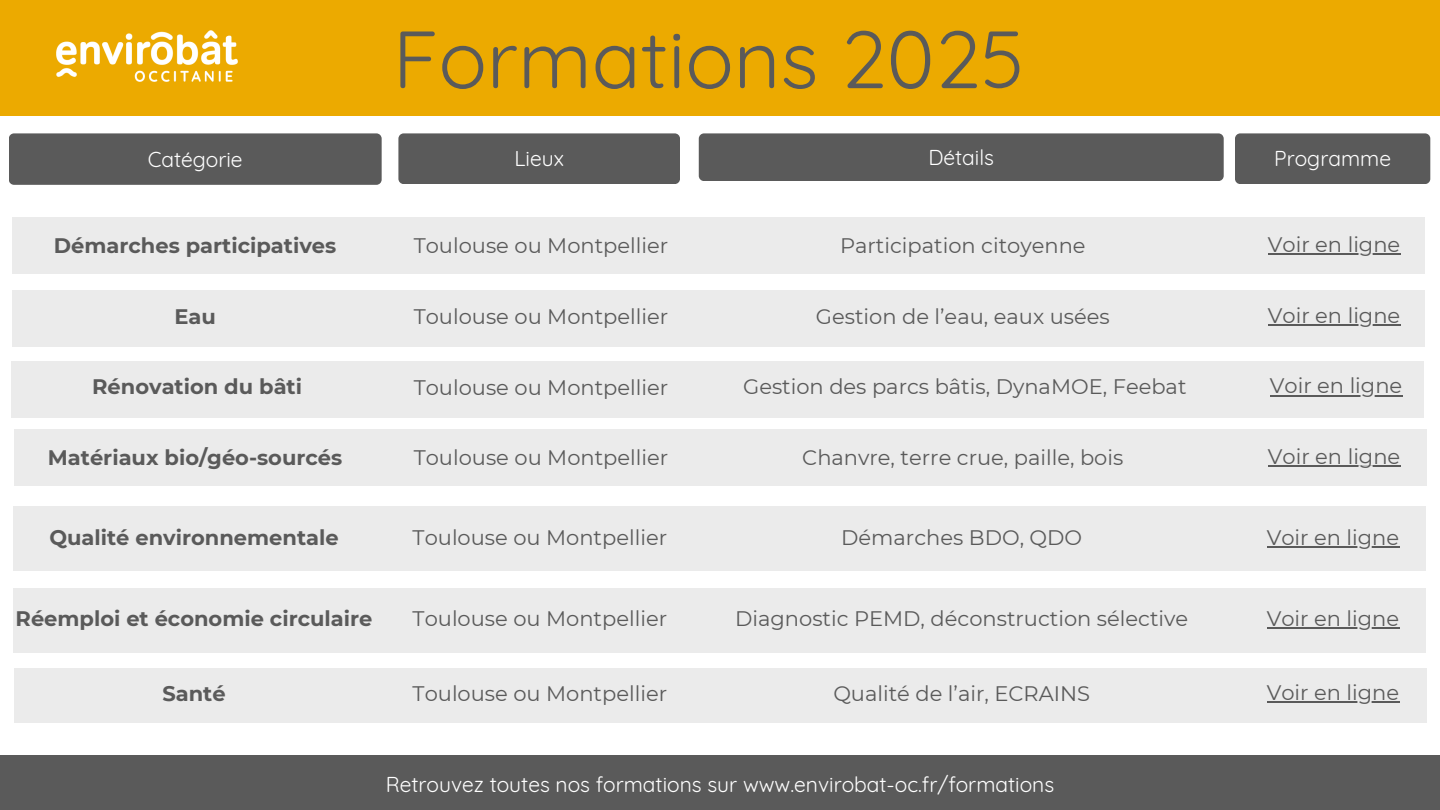
<style>
.page{position:relative;width:1440px;height:810px;background:#fff}
.page>*{position:absolute;margin:0;border:0;box-sizing:border-box;transform-origin:0 0}
.t1{font:81px "Quicksand";color:#5a5a5a}
.t2{font:21px "Montserrat";color:#5a5a5a}
.t3{font:700 21px "Montserrat";color:#5a5a5a}
.t4{font:21px "Quicksand";color:#fff}
</style>
<div class="page">
<div style="left:0;top:0;width:1440px;height:116px;background:#ecaa00"></div>
<div style="left:9px;top:133px;width:373px;height:52px;background:#5a5a5a;border-radius:5px"></div>
<div style="left:12px;top:218px;width:1412px;height:56px;background:#ebebeb"></div>
<div style="left:398px;top:133px;width:282px;height:51px;background:#5a5a5a;border-radius:5px"></div>
<hr style="left:1268px;top:253px;width:132px;height:2px;background:#5a5a5a">
<div style="left:1235px;top:133px;width:195px;height:51px;background:#5a5a5a;border-radius:5px"></div>
<div style="left:699px;top:133px;width:525px;height:48px;background:#5a5a5a;border-radius:5px"></div>
<div style="left:0;top:755px;width:1440px;height:55px;background:#5a5a5a"></div>
<div style="left:12px;top:290px;width:1412px;height:56px;background:#ebebeb"></div>
<div style="left:11px;top:362px;width:1412px;height:56px;background:#ebebeb"></div>
<div style="left:14px;top:430px;width:1412px;height:56px;background:#ebebeb"></div>
<div style="left:14px;top:507px;width:1412px;height:64px;background:#ebebeb"></div>
<div style="left:14px;top:588px;width:1412px;height:65px;background:#ebebeb"></div>
<div style="left:14px;top:668px;width:1412px;height:55px;background:#ebebeb"></div>
<hr style="left:1268px;top:324px;width:132px;height:2px;background:#5a5a5a">
<hr style="left:1268px;top:466px;width:132px;height:1px;background:#5a5a5a">
<hr style="left:1267px;top:546px;width:132px;height:2px;background:#5a5a5a">
<hr style="left:1267px;top:627px;width:132px;height:2px;background:#5a5a5a">
<hr style="left:1267px;top:701px;width:132px;height:2px;background:#5a5a5a">
<hr style="left:1270px;top:395px;width:132px;height:1px;background:#5a5a5a">
<img style="left:57px;top:31px;width:181px;height:50px">
<h1 class="t4" style="left:148px;top:146px;width:96px">Catégorie</h1>
<p class="t1" style="left:393px;top:7px;width:634px">Formations 2025</p>
<p class="t4" style="left:514px;top:145px;width:51px">Lieux</p>
<p class="t4" style="left:928px;top:144px;width:67px">Détails</p>
<p class="t4" style="left:1274px;top:145px;width:118px">Programme</p>
<p class="t3" style="left:54px;top:233px;width:284px">Démarches participatives</p>
<p class="t2" style="left:414px;top:233px;width:256px">Toulouse ou Montpellier</p>
<p class="t2" style="left:840px;top:233px;width:247px">Participation citoyenne</p>
<p class="t2" style="left:1268px;top:232px;width:134px">Voir en ligne</p>
<p class="t3" style="left:174px;top:303px;width:43px">Eau</p>
<h2 class="t2" style="left:414px;top:303px;width:256px">Toulouse ou Montpellier</h2>
<p class="t2" style="left:816px;top:303px;width:295px">Gestion de l’eau, eaux usées</p>
<p class="t2" style="left:1268px;top:302px;width:134px">Voir en ligne</p>
<p class="t3" style="left:92px;top:374px;width:211px">Rénovation du bâti</p>
<h2 class="t2" style="left:414px;top:374px;width:256px">Toulouse ou Montpellier</h2>
<p class="t2" style="left:743px;top:374px;width:445px">Gestion des parcs bâtis, DynaMOE, Feebat</p>
<p class="t2" style="left:1270px;top:373px;width:134px">Voir en ligne</p>
<p class="t3" style="left:48px;top:445px;width:296px">Matériaux bio/géo-sourcés</p>
<h2 class="t2" style="left:414px;top:445px;width:256px">Toulouse ou Montpellier</h2>
<p class="t2" style="left:802px;top:445px;width:323px">Chanvre, terre crue, paille, bois</p>
<p class="t2" style="left:1268px;top:444px;width:134px">Voir en ligne</p>
<h2 class="t3" style="left:49px;top:525px;width:291px">Qualité environnementale</h2>
<p class="t2" style="left:413px;top:525px;width:256px">Toulouse ou Montpellier</p>
<p class="t2" style="left:841px;top:525px;width:242px">Démarches BDO, QDO</p>
<p class="t2" style="left:1267px;top:524px;width:134px">Voir en ligne</p>
<p class="t3" style="left:16px;top:606px;width:358px">Réemploi et économie circulaire</p>
<h2 class="t2" style="left:413px;top:606px;width:256px">Toulouse ou Montpellier</h2>
<p class="t2" style="left:735px;top:606px;width:455px">Diagnostic PEMD, déconstruction sélective</p>
<p class="t2" style="left:1267px;top:606px;width:134px">Voir en ligne</p>
<p class="t3" style="left:162px;top:681px;width:65px">Santé</p>
<h2 class="t2" style="left:413px;top:680px;width:256px">Toulouse ou Montpellier</h2>
<p class="t2" style="left:833px;top:680px;width:258px">Qualité de l’air, ECRAINS</p>
<p class="t2" style="left:1267px;top:679px;width:134px">Voir en ligne</p>
<h2 class="t4" style="left:386px;top:771px;width:670px">Retrouvez toutes nos formations sur www.envirobat-oc.fr/formations</h2>
</div>
